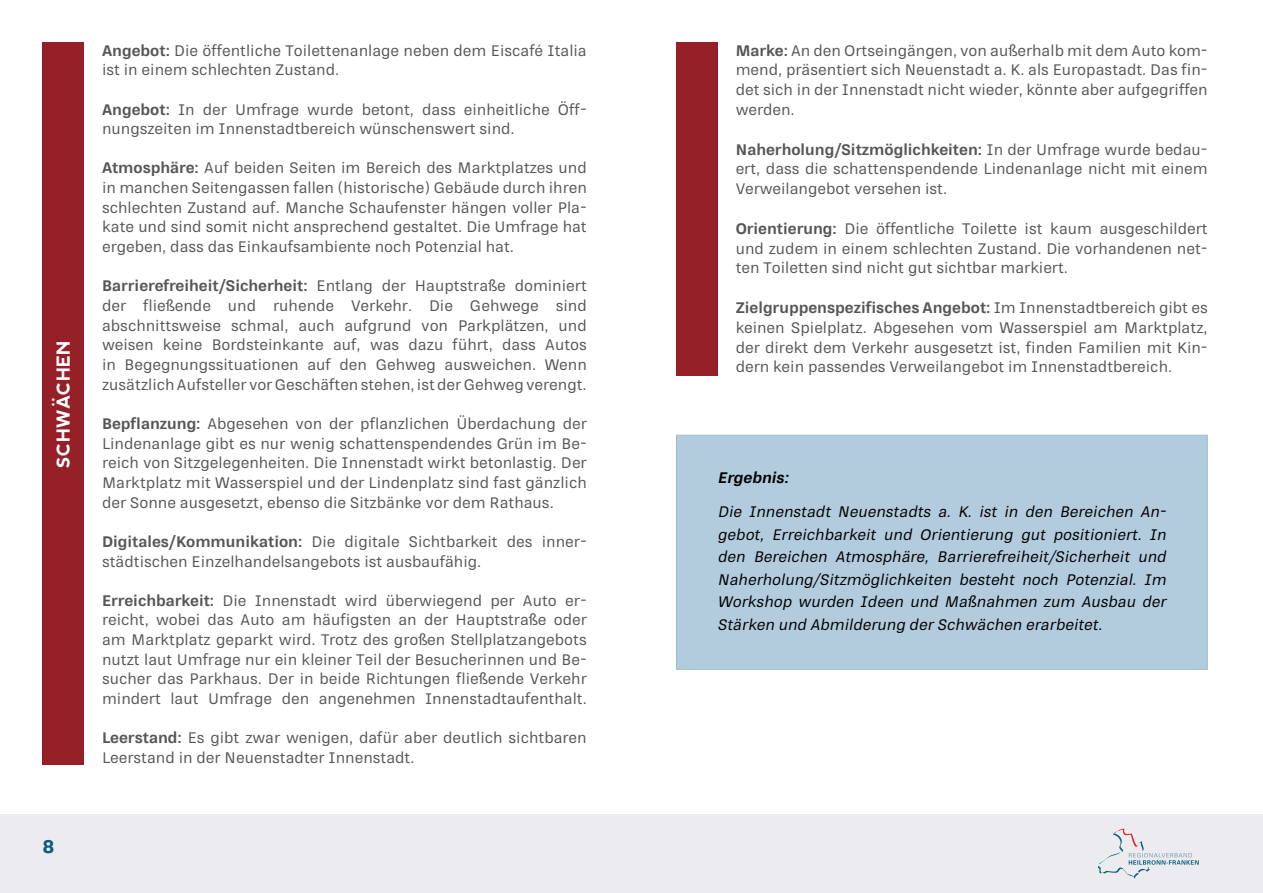
<style>
.page{position:relative;width:1263px;height:893px;background:#fff}
.page>*{position:absolute;margin:0;border:0;box-sizing:border-box;transform-origin:0 0}
.t1{font:18px "Abside";color:#fff}
.t2{font:900 18px "RNS Sisma";color:#0e5f7d}
.t3{font:500 15px/19.6px "RNS Sisma";color:#565655;text-align:justify}
.t4{font:italic 500 15px/22.5px "RNS Sisma";color:#000;text-align:justify}
.t5{font:italic 800 15px "RNS Sisma";color:#000}
.s1{font-weight:800}
</style>
<div class="page">
<div style="left:0;top:814px;width:1263px;height:79px;background:#ececf0"></div>
<svg style="left:1099px;top:828px;width:100px;height:51px"></svg>
<div style="left:676px;top:435px;width:532px;height:235px;background:#b2cbdd;border:1px solid #9fbed4"></div>
<div style="left:43px;top:43px;width:41px;height:722px;background:#962028"></div>
<div style="left:676px;top:43px;width:42px;height:333px;background:#962028"></div>
<p class="t1" style="left:51px;top:468px;width:129px;rotate:-90deg">SCHWÄCHEN</p>
<p class="t2" style="left:43px;top:835px;width:14px">8</p>
<p class="t3" style="left:102px;top:40px;width:486px"><span class="s1">Angebot:</span> Die öffentliche Toilettenanlage neben dem Eiscafé Italia ist in einem schlechten Zustand.</p>
<p class="t3" style="left:102px;top:99px;width:486px"><span class="s1">Angebot:</span> In der Umfrage wurde betont, dass einheitliche Öff&shy;nungszeiten im Innenstadtbereich wünschenswert sind.</p>
<p class="t3" style="left:102px;top:158px;width:486px"><span class="s1">Atmosphäre:</span> Auf beiden Seiten im Bereich des Marktplatzes und in manchen Seitengassen fallen (historische) Gebäude durch ihren schlechten Zustand auf. Manche Schaufenster hängen voller Pla&shy;kate und sind somit nicht ansprechend gestaltet. Die Umfrage hat ergeben, dass das Einkaufsambiente noch Potenzial hat.</p>
<p class="t3" style="left:102px;top:276px;width:486px"><span class="s1">Barrierefreiheit/Sicherheit:</span> Entlang der Hauptstraße dominiert der fließende und ruhende Verkehr. Die Gehwege sind abschnittsweise schmal, auch aufgrund von Parkplätzen, und weisen keine Bordsteinkante auf, was dazu führt, dass Autos in Begegnungssituationen auf den Gehweg ausweichen. Wenn zusätzlich Aufsteller vor Geschäften stehen, ist der Gehweg verengt.</p>
<p class="t3" style="left:102px;top:414px;width:486px"><span class="s1">Bepflanzung:</span> Abgesehen von der pflanzlichen Überdachung der Lindenanlage gibt es nur wenig schattenspendendes Grün im Be&shy;reich von Sitzgelegenheiten. Die Innenstadt wirkt betonlastig. Der Marktplatz mit Wasserspiel und der Lindenplatz sind fast gänzlich der Sonne ausgesetzt, ebenso die Sitzbänke vor dem Rathaus.</p>
<p class="t3" style="left:102px;top:532px;width:486px"><span class="s1">Digitales/Kommunikation:</span> Die digitale Sichtbarkeit des inner&shy;städtischen Einzelhandelsangebots ist ausbaufähig.</p>
<p class="t3" style="left:102px;top:591px;width:486px"><span class="s1">Erreichbarkeit:</span> Die Innenstadt wird überwiegend per Auto er&shy;reicht, wobei das Auto am häufigsten an der Hauptstraße oder am Marktplatz geparkt wird. Trotz des großen Stellplatzangebots nutzt laut Umfrage nur ein kleiner Teil der Besucherinnen und Be&shy;sucher das Parkhaus. Der in beide Richtungen fließende Verkehr mindert laut Umfrage den angenehmen Innenstadtaufenthalt.</p>
<p class="t3" style="left:102px;top:728px;width:486px"><span class="s1">Leerstand:</span> Es gibt zwar wenigen, dafür aber deutlich sichtbaren<br>Leerstand in der Neuenstadter Innenstadt.</p>
<p class="t3" style="left:736px;top:40px;width:473px"><span class="s1">Marke:</span> An den Ortseingängen, von außerhalb mit dem Auto kom&shy;mend, präsentiert sich Neuenstadt a. K. als Europastadt. Das fin&shy;det sich in der Innenstadt nicht wieder, könnte aber aufgegriffen werden.</p>
<p class="t3" style="left:736px;top:139px;width:473px"><span class="s1">Naherholung/Sitzmöglichkeiten:</span> In der Umfrage wurde bedau&shy;ert, dass die schattenspendende Lindenanlage nicht mit einem Verweilangebot versehen ist.</p>
<p class="t3" style="left:736px;top:219px;width:474px"><span class="s1">Orientierung:</span> Die öffentliche Toilette ist kaum ausgeschildert und zudem in einem schlechten Zustand. Die vorhandenen net&shy;ten Toiletten sind nicht gut sichtbar markiert.</p>
<p class="t3" style="left:736px;top:298px;width:474px"><span class="s1">Zielgruppenspezifisches Angebot:</span> Im Innenstadtbereich gibt es keinen Spielplatz. Abgesehen vom Wasserspiel am Marktplatz, der direkt dem Verkehr ausgesetzt ist, finden Familien mit Kin&shy;dern kein passendes Verweilangebot im Innenstadtbereich.</p>
<p class="t5" style="left:718px;top:468px;width:76px">Ergebnis:</p>
<p class="t4" style="left:717px;top:501px;width:453px">Die Innenstadt Neuenstadts a. K. ist in den Bereichen An&shy;gebot, Erreichbarkeit und Orientierung gut positioniert. In den Bereichen Atmosphäre, Barrierefreiheit/Sicherheit und Naherholung/Sitzmöglichkeiten besteht noch Potenzial. Im Workshop wurden Ideen und Maßnahmen zum Ausbau der Stärken und Abmilderung der Schwächen erarbeitet.</p>
</div>
